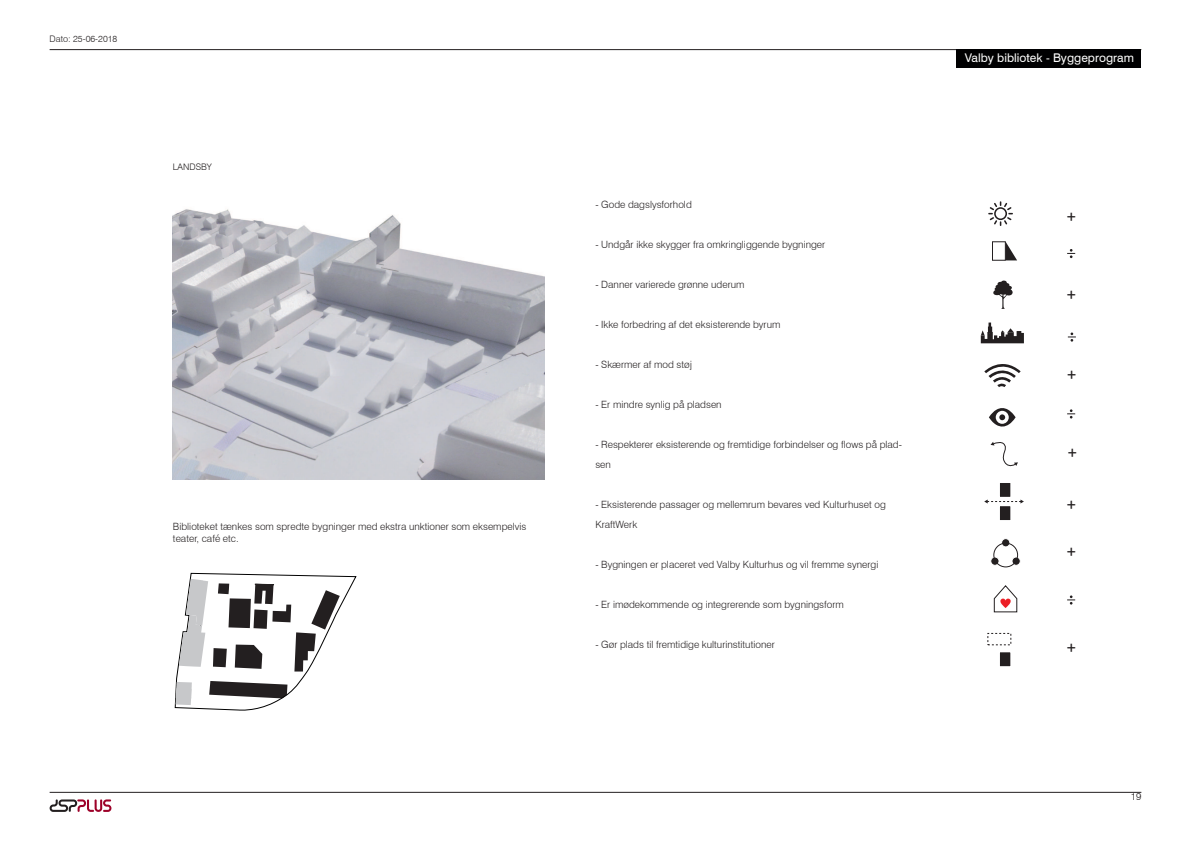
<style>
.page{position:relative;width:1191px;height:842px;background:#fff}
.page>*{position:absolute;margin:0;border:0;box-sizing:border-box;transform-origin:0 0}
.t1{font:18.4px "Calibri";color:#231f20}
.t2{font:12px "Swiss 721 BT";color:#fff}
.t3{font:300 10px/20px "Swiss 721 BT";color:#231f20}
.t4{font:300 9px "Swiss 721 BT";color:#231f20}
</style>
<div class="page">
<hr style="left:50px;top:49px;width:1091px;height:1px;background:#231f20">
<div style="left:956px;top:50px;width:185px;height:18px;background:#000001"></div>
<hr style="left:50px;top:792px;width:1091px;height:1px;background:#231f20">
<svg style="left:50px;top:799px;width:61px;height:13px"></svg>
<svg style="left:1067px;top:249px;width:8px;height:9px"></svg>
<svg style="left:1067px;top:332px;width:9px;height:10px"></svg>
<svg style="left:1067px;top:409px;width:8px;height:9px"></svg>
<svg style="left:1067px;top:595px;width:8px;height:10px"></svg>
<svg style="left:175px;top:573px;width:181px;height:138px"></svg>
<img style="left:173px;top:209px;width:371px;height:271px">
<svg style="left:993px;top:280px;width:19px;height:29px"></svg>
<svg style="left:988px;top:201px;width:25px;height:25px"></svg>
<svg style="left:980px;top:323px;width:44px;height:20px"></svg>
<svg style="left:984px;top:364px;width:36px;height:23px"></svg>
<div style="left:992px;top:242px;width:13px;height:18px;border:1px solid #231f20"></div>
<svg style="left:1005px;top:242px;width:12px;height:18px"></svg>
<svg style="left:989px;top:408px;width:26px;height:19px"></svg>
<div style="left:1001px;top:539px;width:8px;height:8px;background:#231f20;border-radius:50%"></div>
<div style="left:1001px;top:538px;width:9px;height:9px;border:1px solid #fff;border-radius:50%"></div>
<div style="left:1012px;top:557px;width:8px;height:8px;background:#231f20;border-radius:50%"></div>
<div style="left:1011px;top:557px;width:9px;height:8px;border:1px solid #fff;border-radius:50%"></div>
<div style="left:990px;top:557px;width:9px;height:8px;background:#231f20;border-radius:50%"></div>
<div style="left:990px;top:557px;width:9px;height:8px;border:1px solid #fff;border-radius:50%"></div>
<div style="left:993px;top:543px;width:24px;height:24px;border:1px solid #231f20;border-radius:50%"></div>
<div style="left:999px;top:482px;width:11px;height:15px;background:#231f20"></div>
<div style="left:999px;top:482px;width:12px;height:15px;border:1px solid #fff"></div>
<div style="left:999px;top:506px;width:11px;height:14px;background:#231f20"></div>
<div style="left:999px;top:505px;width:12px;height:16px;border:1px solid #fff"></div>
<svg style="left:984px;top:499px;width:40px;height:4px"></svg>
<div style="left:999px;top:652px;width:11px;height:15px;background:#231f20"></div>
<div style="left:999px;top:652px;width:12px;height:15px;border:1px solid #fff"></div>
<svg style="left:990px;top:442px;width:28px;height:25px"></svg>
<svg style="left:994px;top:585px;width:23px;height:27px"></svg>
<p class="t4" style="left:50px;top:34px;width:69px">Dato: 25-06-2018</p>
<p class="t4" style="left:173px;top:162px;width:40px">LANDSBY</p>
<p class="t3" style="left:173px;top:520px;width:355px;line-height:12px">Biblioteket tænkes som spredte bygninger med ekstra unktioner som eksempelvis teater, café etc.</p>
<p class="t3" style="left:595px;top:195px;width:98px">- Gode dagslysforhold</p>
<p class="t3" style="left:595px;top:235px;width:231px">- Undgår ikke skygger fra omkringliggende bygninger</p>
<p class="t3" style="left:595px;top:275px;width:151px">- Danner varierede grønne uderum</p>
<p class="t3" style="left:595px;top:315px;width:187px">- Ikke forbedring af det eksisterende byrum</p>
<p class="t3" style="left:595px;top:355px;width:98px">- Skærmer af mod støj</p>
<p class="t3" style="left:595px;top:395px;width:128px">- Er mindre synlig på pladsen</p>
<p class="t3" style="left:595px;top:435px;width:308px">- Respekterer eksisterende og fremtidige forbindelser og flows på plad&shy;sen</p>
<p class="t3" style="left:595px;top:495px;width:292px">- Eksisterende passager og mellemrum bevares ved Kulturhuset og<br>KraftWerk</p>
<p class="t3" style="left:595px;top:555px;width:285px">- Bygningen er placeret ved Valby Kulturhus og vil fremme synergi</p>
<p class="t3" style="left:595px;top:595px;width:250px">- Er imødekommende og integrerende som bygningsform</p>
<p class="t3" style="left:595px;top:635px;width:181px">- Gør plads til fremtidige kulturinstitutioner</p>
<p class="t2" style="left:964px;top:53px;width:171px">Valby bibliotek - Byggeprogram</p>
<h1 class="t1" style="left:1066px;top:205px;width:11px">+</h1>
<h1 class="t1" style="left:1066px;top:283px;width:11px">+</h1>
<h1 class="t1" style="left:1067px;top:363px;width:11px">+</h1>
<h1 class="t1" style="left:1067px;top:441px;width:11px">+</h1>
<h1 class="t1" style="left:1066px;top:493px;width:11px">+</h1>
<h1 class="t1" style="left:1066px;top:540px;width:11px">+</h1>
<h1 class="t1" style="left:1066px;top:636px;width:11px">+</h1>
<p class="t3" style="left:1130px;top:786px;width:12px">19</p>
</div>
